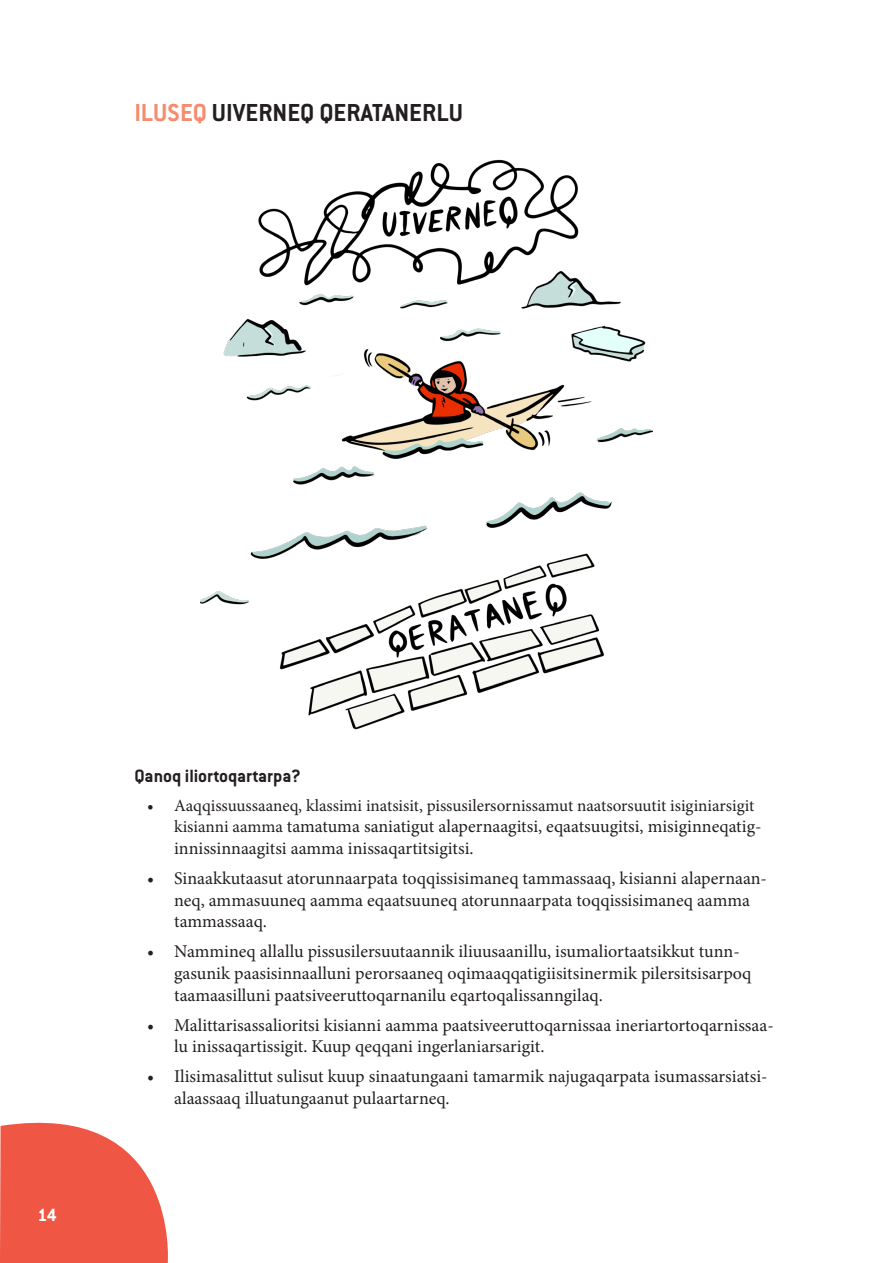
<style>
.page{position:relative;width:893px;height:1263px;background:#fff}
.page>*{position:absolute;margin:0;border:0;box-sizing:border-box;transform-origin:0 0}
.Underoverskrift_større{font:700 27px "Conduit ITC";color:#231f20}
.Underoverskrift{font:700 19.5px "Conduit ITC";color:#231f20}
.t1{font:700 19.5px "Conduit ITC";color:#fff}
.t2{font:18px/21.6px "Minion Pro";color:#231f20}
.t3{font:17.1px "Minion Pro";letter-spacing:-.005em;color:#231f20}
.s1{color:#f58b6f}
.s2{font-size:17.1px}
</style>
<div class="page">
<svg style="left:0;top:1122px;width:168px;height:141px;background:#f26e5f"></svg>
<img style="left:201px;top:159px;width:451px;height:571px">
<p class="Underoverskrift_større" style="left:134px;top:96px;width:330px"><span class="s1">ILUSEQ</span> UIVERNEQ QERATANERLU</p>
<p class="t1" style="left:38px;top:1203px;width:20px">14</p>
<p class="Underoverskrift" style="left:134px;top:764px;width:168px">Qanoq iliortoqartarpa?</p>
<p class="t3" style="left:147px;top:794px;width:609px">• Aaqqissuussaaneq, klassimi inatsisit, pissusilersornissamut naatsorsuutit isiginiarsigit</p>
<p class="t2" style="left:174px;top:816px;width:589px"><span class="s2">kisianni aamma</span> tamatuma saniatigut alapernaagitsi, eqaatsuugitsi, misiginneqatig&shy;innissinnaagitsi aamma inissaqartitsigitsi.</p>
<p class="t2" style="left:174px;top:867px;width:594px;text-indent:-27px">• Sinaakkutaasut atorunnaarpata toqqissisimaneq tammassaaq, kisianni alapernaan&shy;neq, ammasuuneq aamma eqaatsuuneq atorunnaarpata toqqissisimaneq aamma tammassaaq.</p>
<p class="t2" style="left:174px;top:941px;width:579px;text-indent:-27px">• Nammineq allallu pissusilersuutaannik iliuusaanillu, isumaliortaatsikkut tunn&shy;gasunik paasisinnaalluni perorsaaneq oqimaaqqatigiisitsinermik pilersitsisarpoq taamaasilluni paatsiveeruttoqarnanilu eqartoqalissanngilaq.</p>
<p class="t2" style="left:174px;top:1014px;width:601px;text-indent:-27px">• Malittarisassalioritsi kisianni aamma paatsiveeruttoqarnissaa ineriartortoqarnissaa&shy;lu inissaqartissigit. Kuup qeqqani ingerlaniarsarigit.</p>
<p class="t2" style="left:174px;top:1066px;width:595px;text-indent:-27px">• Ilisimasalittut sulisut kuup sinaatungaani tamarmik najugaqarpata isumassarsiatsi&shy;alaassaaq illuatungaanut pulaartarneq.</p>
</div>
